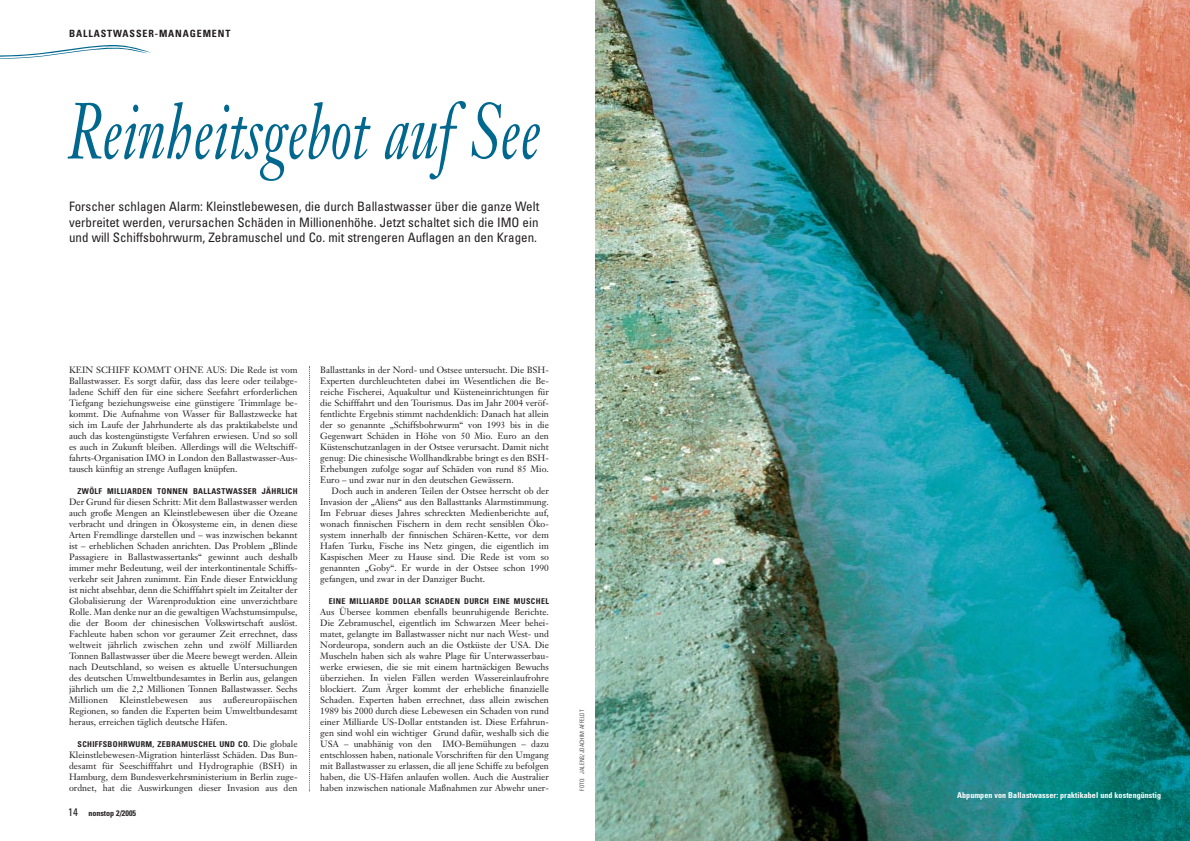
<style>
.page{position:relative;width:1190px;height:841px;background:#fff}
.page>*{position:absolute;margin:0;border:0;box-sizing:border-box;transform-origin:0 0}
.t1{font:italic 78px "Janson Text";color:#00678f;scale:.7 1}
.t2{font:condensed 13px/15.6px "Univers";color:#231f20;text-align:justify}
.t3{font:700 condensed 10px "Univers";letter-spacing:.09em;color:#231f20}
.t4{font:9px/11px "Janson Text";color:#231f20;text-align:justify}
.t5{font:700 condensed 8px "Univers";letter-spacing:.045em;color:#231f20}
.t6{font:700 condensed 8px "Univers";letter-spacing:.01em;color:#fff}
.t7{font:700 condensed 8px "Univers";color:#231f20}
.t8{font:300 condensed 6px "Univers";letter-spacing:.02em;color:#231f20}
.s1{font-family:"Janson Text";font-weight:400;font-stretch:normal;font-size:9px}
.s2{font-weight:400;font-size:11px}
</style>
<div class="page">
<svg style="left:0;top:45px;width:151px;height:14px"></svg>
<img style="left:595px;top:0;width:595px;height:841px">
<svg style="left:309px;top:366px;width:1px;height:425px"></svg>
<p class="t3" style="left:69px;top:29px;width:163px">BALLASTWASSER-MANAGEMENT</p>
<h1 class="t1" style="left:68px;top:102px;width:677px">Reinheitsgebot auf See</h1>
<p class="t2" style="left:69px;top:200px;width:472px">Forscher schlagen Alarm: Kleinstlebewesen, die durch Ballastwasser über die ganze Welt verbreitet werden, verursachen Schäden in Millionenhöhe. Jetzt schaltet sich die IMO ein und will Schiffsbohrwurm, Zebramuschel und Co. mit strengeren Auflagen an den Kragen.</p>
<p class="t4" style="left:69px;top:365px;width:230px">KEIN SCHIFF KOMMT OHNE AUS: Die Rede ist vom Ballastwasser. Es sorgt dafür, dass das leere oder teilabge&shy;ladene Schiff den für eine sichere Seefahrt erforderlichen Tiefgang beziehungsweise eine günstigere Trimmlage be&shy;kommt. Die Aufnahme von Wasser für Ballastzwecke hat sich im Laufe der Jahrhunderte als das praktikabelste und auch das kostengünstigste Verfahren erwiesen. Und so soll es auch in Zukunft bleiben. Allerdings will die Weltschiff&shy;fahrts-Organisation IMO in London den Ballastwasser-Aus&shy;tausch künftig an strenge Auflagen knüpfen.</p>
<p class="t5" style="left:78px;top:488px;width:222px">ZWÖLF MILLIARDEN TONNEN BALLASTWASSER JÄHRLICH</p>
<p class="t4" style="left:69px;top:497px;width:230px">Der Grund für diesen Schritt: Mit dem Ballastwasser werden auch große Mengen an Kleinstlebewesen über die Ozeane verbracht und dringen in Ökosysteme ein, in denen diese Arten Fremdlinge darstellen und – was inzwischen bekannt ist – erheblichen Schaden anrichten. Das Problem „Blinde Passagiere in Ballastwassertanks“ gewinnt auch deshalb immer mehr Bedeutung, weil der interkontinentale Schiffs&shy;verkehr seit Jahren zunimmt. Ein Ende dieser Entwicklung ist nicht absehbar, denn die Schifffahrt spielt im Zeitalter der Globalisierung der Warenproduktion eine unverzichtbare Rolle. Man denke nur an die gewaltigen Wachstumsimpulse, die der Boom der chinesischen Volkswirtschaft auslöst.<br>Fachleute haben schon vor geraumer Zeit errechnet, dass weltweit jährlich zwischen zehn und zwölf Milliarden Tonnen Ballastwasser über die Meere bewegt werden. Allein nach Deutschland, so weisen es aktuelle Untersuchungen des deutschen Umweltbundesamtes in Berlin aus, gelangen jährlich um die 2,2 Millionen Tonnen Ballastwasser. Sechs Millionen Kleinstlebewesen aus außereuropäischen Regionen, so fanden die Experten beim Umweltbundesamt heraus, erreichen täglich deutsche Häfen.</p>
<p class="t5" style="left:78px;top:741px;width:222px">SCHIFFSBOHRWURM, ZEBRAMUSCHEL UND CO. <span class="s1">Die globale</span></p>
<p class="t4" style="left:69px;top:750px;width:230px">Kleinstlebewesen-Migration hinterlässt Schäden. Das Bun&shy;desamt für Seeschifffahrt und Hydrographie (BSH) in Hamburg, dem Bundesverkehrsministerium in Berlin zuge&shy;ordnet, hat die Auswirkungen dieser Invasion aus den</p>
<p class="t7" style="left:68px;top:810px;width:70px"><span class="s2">14</span> nonstop 2/2005</p>
<p class="t4" style="left:320px;top:365px;width:230px">Ballasttanks in der Nord- und Ostsee untersucht. Die BSH-Experten durchleuchteten dabei im Wesentlichen die Be&shy;reiche Fischerei, Aquakultur und Küsteneinrichtungen für die Schifffahrt und den Tourismus. Das im Jahr 2004 veröf&shy;fentlichte Ergebnis stimmt nachdenklich: Danach hat allein der so genannte „Schiffsbohrwurm“ von 1993 bis in die Gegenwart Schäden in Höhe von 50 Mio. Euro an den Küstenschutzanlagen in der Ostsee verursacht. Damit nicht genug: Die chinesische Wollhandkrabbe bringt es den BSH-Erhebungen zufolge sogar auf Schäden von rund 85 Mio.<br>Euro – und zwar nur in den deutschen Gewässern.</p>
<p class="t4" style="left:320px;top:486px;width:230px;text-indent:11px">Doch auch in anderen Teilen der Ostsee herrscht ob der Invasion der „Aliens“ aus den Ballasttanks Alarmstimmung.<br>Im Februar dieses Jahres schreckten Medienberichte auf, wonach finnischen Fischern in dem recht sensiblen Öko&shy;system innerhalb der finnischen Schären-Kette, vor dem Hafen Turku, Fische ins Netz gingen, die eigentlich im Kaspischen Meer zu Hause sind. Die Rede ist vom so genannten „Goby“. Er wurde in der Ostsee schon 1990 gefangen, und zwar in der Danziger Bucht.</p>
<p class="t5" style="left:329px;top:598px;width:222px">EINE MILLIARDE DOLLAR SCHADEN DURCH EINE MUSCHEL</p>
<p class="t4" style="left:320px;top:607px;width:230px">Aus Übersee kommen ebenfalls beunruhigende Berichte.<br>Die Zebramuschel, eigentlich im Schwarzen Meer behei&shy;matet, gelangte im Ballastwasser nicht nur nach West- und Nordeuropa, sondern auch an die Ostküste der USA. Die Muscheln haben sich als wahre Plage für Unterwasserbau&shy;werke erwiesen, die sie mit einem hartnäckigen Bewuchs überziehen. In vielen Fällen werden Wassereinlaufrohre blockiert. Zum Ärger kommt der erhebliche finanzielle Schaden. Experten haben errechnet, dass allein zwischen 1989 bis 2000 durch diese Lebewesen ein Schaden von rund einer Milliarde US-Dollar entstanden ist. Diese Erfahrun&shy;gen sind wohl ein wichtiger Grund dafür, weshalb sich die USA – unabhänig von den IMO-Bemühungen – dazu entschlossen haben, nationale Vorschriften für den Umgang mit Ballastwasser zu erlassen, die all jene Schiffe zu befolgen haben, die US-Häfen anlaufen wollen. Auch die Australier haben inzwischen nationale Maßnahmen zur Abwehr uner-</p>
<p class="t8" style="left:580px;top:791px;width:83px;rotate:-90deg">FOTO: JALENS/JOACHIM AFFELDT</p>
<p class="t6" style="left:957px;top:792px;width:205px">Abpumpen von Ballastwasser: praktikabel und kostengünstig</p>
</div>
